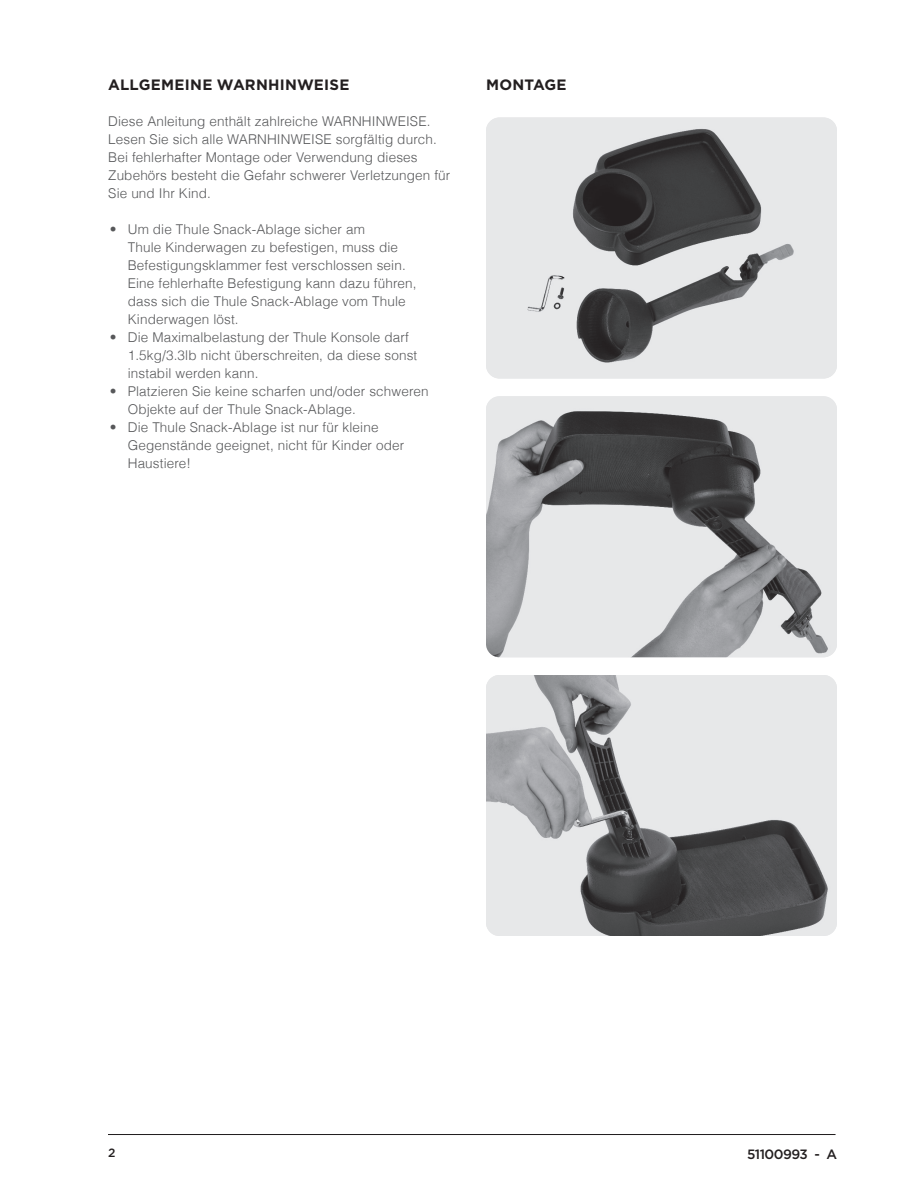
<style>
.page{position:relative;width:918px;height:1188px;background:#fff}
.page>*{position:absolute;margin:0;border:0;box-sizing:border-box;transform-origin:0 0}
.Subheading{font:700 15px "Gotham";letter-spacing:.015em;color:#231f20}
.bullets_no_indent{font:300 13.5px/18px "Helvetica";letter-spacing:.01em;color:#57585a}
.t1{font:500 13.5px "Thule";letter-spacing:-.04em;color:#231f20}
.t2{font:500 12px "Thule";color:#231f20}
</style>
<div class="page">
<hr style="left:108px;top:1134px;width:728px;height:1px;background:#231f20">
<img style="left:486px;top:117px;width:351px;height:262px">
<img style="left:486px;top:396px;width:351px;height:261px">
<img style="left:486px;top:675px;width:351px;height:261px">
<p class="Subheading" style="left:108px;top:76px;width:243px">ALLGEMEINE WARNHINWEISE</p>
<p class="bullets_no_indent" style="left:108px;top:112px;width:344px">Diese Anleitung enthält zahlreiche WARNHINWEISE.<br>Lesen Sie sich alle WARNHINWEISE sorgfältig durch.<br>Bei fehlerhafter Montage oder Verwendung dieses Zubehörs besteht die Gefahr schwerer Verletzungen für Sie und Ihr Kind.</p>
<p class="bullets_no_indent" style="left:128px;top:220px;width:290px;text-indent:-18px">• Um die Thule Snack-Ablage sicher am<br>Thule Kinderwagen zu befestigen, muss die Befestigungsklammer fest verschlossen sein.<br>Eine fehlerhafte Befestigung kann dazu führen, dass sich die Thule Snack-Ablage vom Thule Kinderwagen löst.</p>
<p class="bullets_no_indent" style="left:128px;top:328px;width:291px;text-indent:-18px">• Die Maximalbelastung der Thule Konsole darf<br>1.5kg/3.3lb nicht überschreiten, da diese sonst instabil werden kann.</p>
<p class="bullets_no_indent" style="left:128px;top:382px;width:302px;text-indent:-18px">• Platzieren Sie keine scharfen und/oder schweren<br>Objekte auf der Thule Snack-Ablage.</p>
<p class="bullets_no_indent" style="left:128px;top:418px;width:278px;text-indent:-18px">• Die Thule Snack-Ablage ist nur für kleine<br>Gegenstände geeignet, nicht für Kinder oder<br>Haustiere!</p>
<p class="Subheading" style="left:486px;top:76px;width:82px">MONTAGE</p>
<p class="t2" style="left:108px;top:1145px;width:9px">2</p>
<p class="t1" style="left:747px;top:1145px;width:91px">51100993 - A</p>
</div>
